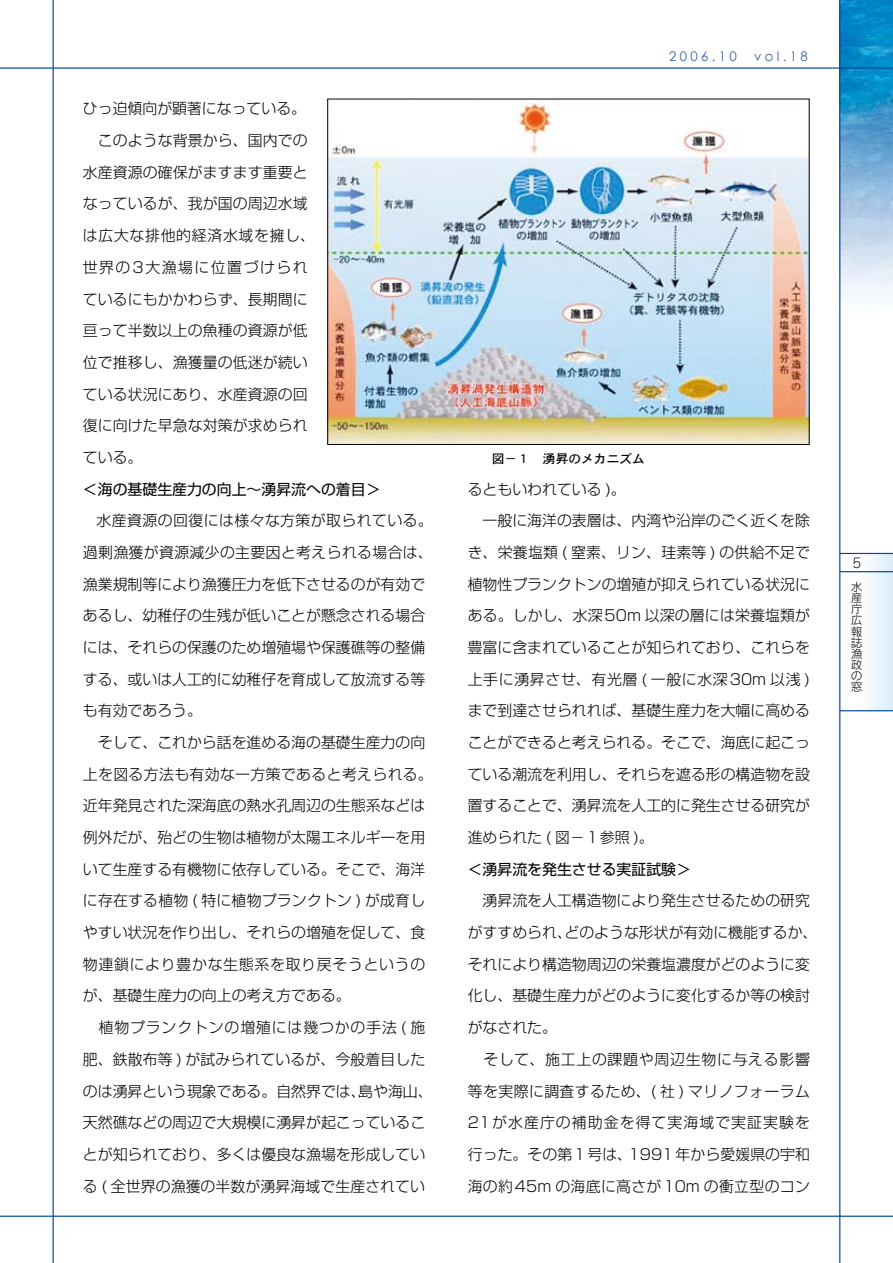
<style>
.page{position:relative;width:893px;height:1263px;background:#fff}
.page>*{position:absolute;margin:0;border:0;box-sizing:border-box;transform-origin:0 0}
.t1{font:300 14.85px/31.7px "Shin Go";color:#000}
.t2{font:14.85px "Shin Go";color:#000}
.t3{font:13.35px "Century Gothic";letter-spacing:.25em;color:#3d62ad}
.t4{font:12.3px "Osaka Mono";color:#000}
.t5{font:300 11.1px/11.1px "Shin Go";color:#000;text-align:justify}
</style>
<div class="page">
<img style="left:840px;top:0;width:53px;height:321px">
<div style="left:840px;top:553px;width:53px;height:158px;background:linear-gradient(to right,#fff,#e0eefa)"></div>
<hr style="left:53px;top:0;width:1px;height:1263px;background:#004898">
<hr style="left:840px;top:553px;width:53px;height:1px;background:#004898">
<hr style="left:840px;top:571px;width:53px;height:1px;background:#004898">
<hr style="left:840px;top:710px;width:53px;height:1px;background:#004898">
<hr style="left:839px;top:0;width:1px;height:1263px;background:#004898">
<hr style="left:0;top:1215px;width:893px;height:2px;background:#004898">
<hr style="left:0;top:67px;width:893px;height:2px;background:#004898">
<img style="left:329px;top:101px;width:478px;height:342px">
<div style="left:335px;top:102px;width:175px;height:27px;background:#fff"></div>
<svg style="left:853px;top:557px;width:7px;height:11px"></svg>
<p class="t1" style="left:83px;top:92px;width:234px">ひっ迫傾向が顕著になっている。　このような背景から、国内での水産資源の確保がますます重要となっているが、我が国の周辺水域は広大な排他的経済水域を擁し、世界の3大漁場に位置づけられているにもかかわらず、長期間に亘って半数以上の魚種の資源が低位で推移し、漁獲量の低迷が続いている状況にあり、水産資源の回復に向けた早急な対策が求められている。</p>
<p class="t2" style="left:83px;top:479px;width:299px">＜海の基礎生産力の向上〜湧昇流への着目＞</p>
<p class="t1" style="left:83px;top:504px;width:351px;text-indent:14px">水産資源の回復には様々な方策が取られている。過剰漁獲が資源減少の主要因と考えられる場合は、漁業規制等により漁獲圧力を低下させるのが有効であるし、幼稚仔の生残が低いことが懸念される場合には、それらの保護のため増殖場や保護礁等の整備する、或いは人工的に幼稚仔を育成して放流する等も有効であろう。<br>　そして、これから話を進める海の基礎生産力の向上を図る方法も有効な一方策であると考えられる。近年発見された深海底の熱水孔周辺の生態系などは例外だが、殆どの生物は植物が太陽エネルギーを用いて生産する有機物に依存している。そこで、海洋に存在する植物 ( 特に植物プランクトン ) が成育しやすい状況を作り出し、それらの増殖を促して、食物連鎖により豊かな生態系を取り戻そうというのが、基礎生産力の向上の考え方である。<br>　植物プランクトンの増殖には幾つかの手法 ( 施肥、鉄散布等 ) が試みられているが、今般着目したのは湧昇という現象である。自然界では、島や海山、天然礁などの周辺で大規模に湧昇が起こっていることが知られており、多くは優良な漁場を形成している ( 全世界の漁獲の半数が湧昇海域で生産されてい</p>
<p class="t3" style="left:669px;top:48px;width:69px">2006.10</p>
<p class="t3" style="left:754px;top:48px;width:55px">vol.18</p>
<p class="t4" style="left:492px;top:453px;width:155px">図−１　湧昇のメカニズム</p>
<p class="t1" style="left:468px;top:473px;width:344px">るともいわれている )。<br>　一般に海洋の表層は、内湾や沿岸のごく近くを除き、栄養塩類 ( 窒素、リン、珪素等 ) の供給不足で植物性プランクトンの増殖が抑えられている状況にある。しかし、水深50m 以深の層には栄養塩類が豊富に含まれていることが知られており、これらを上手に湧昇させ、有光層 ( 一般に水深30m 以浅 )まで到達させられれば、基礎生産力を大幅に高めることができると考えられる。そこで、海底に起こっている潮流を利用し、それらを遮る形の構造物を設置することで、湧昇流を人工的に発生させる研究が進められた ( 図−1参照 )。</p>
<p class="t2" style="left:468px;top:859px;width:225px">＜湧昇流を発生させる実証試験＞</p>
<p class="t1" style="left:468px;top:884px;width:351px">　湧昇流を人工構造物により発生させるための研究がすすめられ、どのような形状が有効に機能するか、それにより構造物周辺の栄養塩濃度がどのように変化し、基礎生産力がどのように変化するか等の検討がなされた。<br>　そして、施工上の課題や周辺生物に与える影響等を実際に調査するため、( 社 ) マリノフォーラム<br>21が水産庁の補助金を得て実海域で実証実験を行った。その第1号は、1991年から愛媛県の宇和海の約45m の海底に高さが10m の衝立型のコン</p>
<p class="t5" style="left:851px;top:581px;width:12px">水産庁広報誌漁政の窓</p>
</div>
